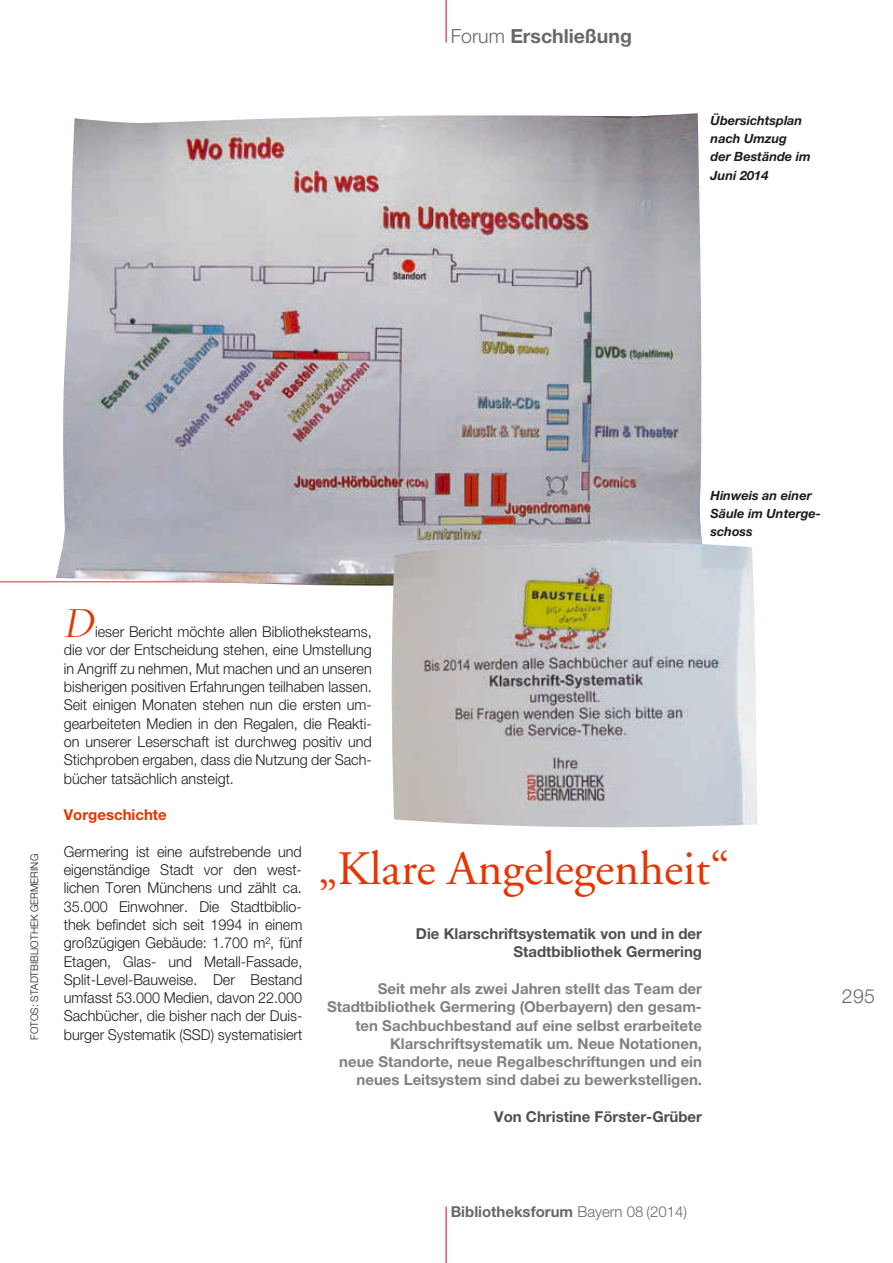
<style>
.page{position:relative;width:893px;height:1263px;background:#fff}
.page>*{position:absolute;margin:0;border:0;box-sizing:border-box;transform-origin:0 0}
.t1{font:48px "Adobe Garamond";color:#e83400}
.t2{font:italic 43.35px "Garamond";color:#e83400;scale:.96 1}
.t3{font:700 19.5px "Helvetica Neue";color:#68676c}
.t4{font:300 19.5px "Helvetica Neue";color:#68676c}
.t5{font:300 15px/18.3px "Helvetica Neue";color:#1b1c20;text-align:justify;scale:.96 1}
.t6{font:700 15px/18.3px "Helvetica Neue";color:#818084;text-align:right}
.t7{font:700 15px/18.3px "Helvetica Neue";color:#504e53;text-align:right}
.t8{font:700 15px "Helvetica Neue";color:#68676c}
.t9{font:700 15px "Helvetica Neue";color:#e83400}
.t10{font:italic 700 12.75px/18.3px "Helvetica Neue";color:#1b1c20}
.t11{font:300 10.5px "Helvetica Neue";color:#1b1c20;scale:.96 1}
.s1{font-weight:300}
</style>
<div class="page">
<hr style="left:0;top:581px;width:702px;height:1px;background:#e83400">
<img style="left:56px;top:113px;width:646px;height:473px">
<img style="left:391px;top:542px;width:366px;height:286px">
<hr style="left:446px;top:0;width:1px;height:43px;background:#d1010e">
<hr style="left:446px;top:1206px;width:1px;height:57px;background:#d1010e">
<h3 class="t3" style="left:451px;top:24px;width:183px"><span class="s1">Forum</span> Erschließung</h3>
<p class="t10" style="left:711px;top:111px;width:102px">Übersichtsplan nach Umzug<br>der Bestände im<br>Juni 2014</p>
<p class="t10" style="left:711px;top:486px;width:112px">Hinweis an einer<br>Säule im Unterge&shy;schoss</p>
<p class="t11" style="left:28px;top:1040px;width:193px;rotate:-90deg">Fotos: Stadtbibliothek Germering</p>
<h2 class="t2" style="left:64px;top:597px;width:33px">D</h2>
<p class="t5" style="left:64px;top:622px;width:322px;text-indent:31px">ieser Bericht möchte allen Bibliotheksteams, die vor der Entscheidung stehen, eine Umstellung in Angriff zu nehmen, Mut machen und an unseren bisherigen positiven Erfahrungen teilhaben lassen.<br>Seit einigen Monaten stehen nun die ersten um&shy;gearbeiteten Medien in den Regalen, die Reakti&shy;on unserer Leserschaft ist durchweg positiv und Stichproben ergaben, dass die Nutzung der Sach&shy;bücher tatsächlich ansteigt.</p>
<p class="t9" style="left:64px;top:805px;width:105px">Vorgeschichte</p>
<p class="t5" style="left:64px;top:842px;width:250px">Germering ist eine aufstrebende und eigenständige Stadt vor den west&shy;lichen Toren Münchens und zählt ca.<br>35.000 Einwohner. Die Stadtbiblio&shy;thek befindet sich seit 1994 in einem großzügigen Gebäude: 1.700 m², fünf Etagen, Glas- und Metall-Fassade, Split-Level-Bauweise. Der Bestand umfasst 53.000 Medien, davon 22.000<br>Sachbücher, die bisher nach der Duis-</p>
<h1 class="t1" style="left:319px;top:843px;width:412px">„Klare Angelegenheit“</h1>
<p class="t7" style="left:416px;top:924px;width:288px">Die Klarschriftsystematik von und in der<br>Stadtbibliothek Germering</p>
<p class="t6" style="left:327px;top:979px;width:376px">Seit mehr als zwei Jahren stellt das Team der Stadtbibliothek Germering (Oberbayern) den gesam&shy;ten Sachbuchbestand auf eine selbst erarbeitete Klarschriftsystematik um. Neue Notationen,<br>neue Standorte, neue Regalbeschriftungen und ein neues Leitsystem sind dabei zu bewerkstelligen.</p>
<p class="t7" style="left:494px;top:1107px;width:209px">Von Christine Förster-Grüber</p>
<p class="t5" style="left:64px;top:1025px;width:250px">burger Systematik (SSD) systematisiert</p>
<h3 class="t4" style="left:842px;top:984px;width:35px">295</h3>
<p class="t8" style="left:451px;top:1202px;width:238px">Bibliotheksforum <span class="s1">Bayern 08 (2014)</span></p>
</div>
